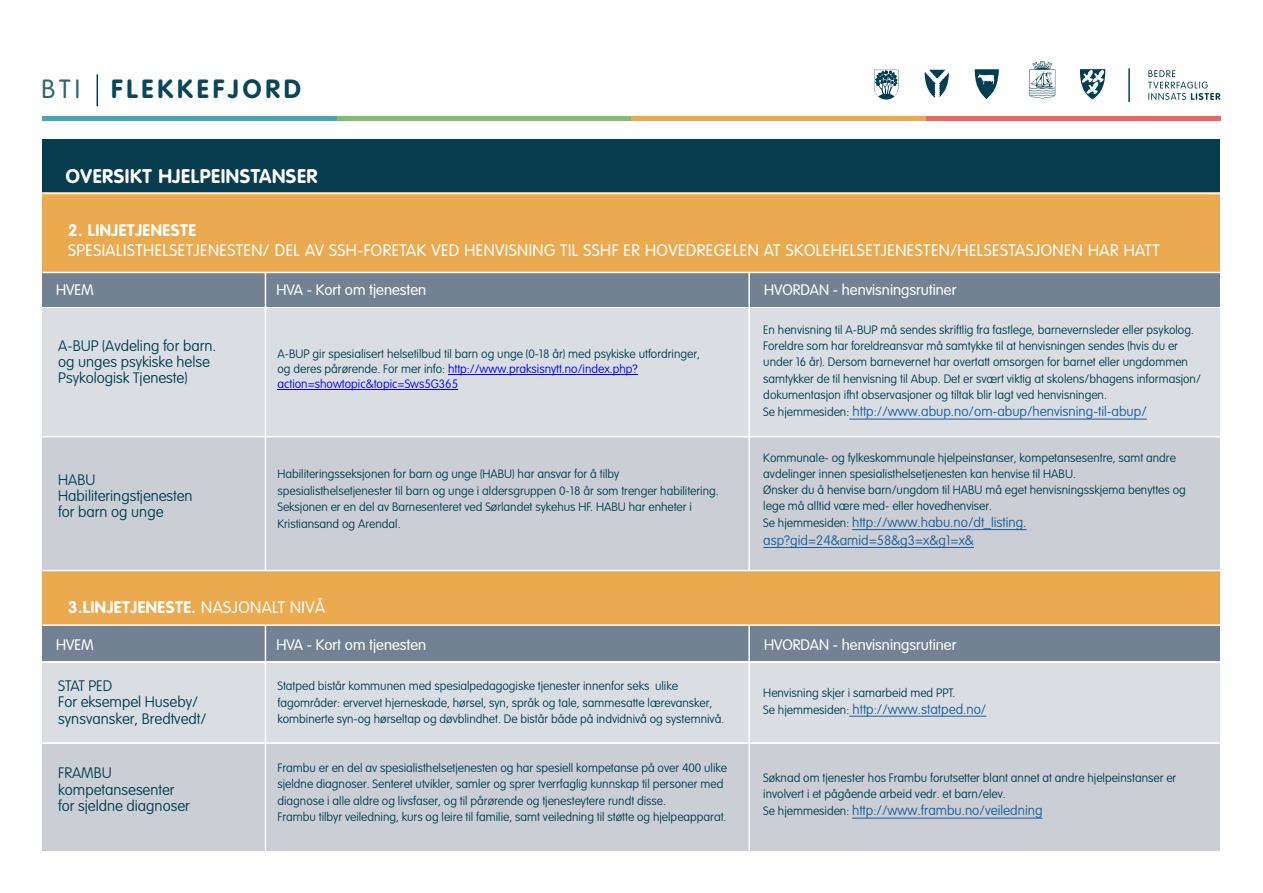
<style>
.page{position:relative;width:1263px;height:893px;background:#fff}
.page>*{position:absolute;margin:0;border:0;box-sizing:border-box;transform-origin:0 0}
.t1{font:700 25.95px "VAG Rounded";letter-spacing:.15em;color:#0a4659}
.t2{font:700 19.5px "VAG Rounded";letter-spacing:.03em;color:#fff}
.t3{font:300 16.5px "VAG Rounded";letter-spacing:.03em;color:#fff}
.t4{font:700 16.5px "VAG Rounded";letter-spacing:.03em;color:#fff}
.t5{font:100 15px/16px "VAG Rounded Std";color:#003e52}
.t6{font:300 15px "VAG Rounded";color:#fff}
.t7{font:100 13.5px/17.9px "VAG Rounded Std";color:#175d9e}
.t8{font:100 12px/16.5px "VAG Rounded Std";color:#003e52}
.s1{font-weight:300;color:#336474}
.s2{color:#00f}
.s3{font-weight:300}
.s4{font-size:12px;color:#003e52}
</style>
<div class="page">
<div style="left:43px;top:308px;width:1177px;height:128px;background:#dadee3"></div>
<div style="left:43px;top:663px;width:1177px;height:79px;background:#dadee3"></div>
<div style="left:43px;top:437px;width:1177px;height:133px;background:#cbcfd5"></div>
<div style="left:43px;top:744px;width:1177px;height:106px;background:#cbcfd5"></div>
<svg style="left:924px;top:70px;width:25px;height:28px"></svg>
<svg style="left:874px;top:70px;width:24px;height:30px"></svg>
<svg style="left:1029px;top:61px;width:26px;height:39px"></svg>
<hr style="left:1128px;top:68px;width:2px;height:34px;background:#003e52">
<svg style="left:1148px;top:70px;width:72px;height:30px"></svg>
<svg style="left:1080px;top:69px;width:25px;height:30px"></svg>
<svg style="left:975px;top:69px;width:24px;height:30px"></svg>
<hr style="left:43px;top:116px;width:294px;height:4px;background:#46a6b4">
<hr style="left:337px;top:116px;width:294px;height:4px;background:#82bc71">
<hr style="left:631px;top:116px;width:294px;height:4px;background:#ebaa50">
<hr style="left:926px;top:116px;width:294px;height:4px;background:#ea6660">
<hr style="left:97px;top:74px;width:1px;height:32px;background:#003e52">
<div style="left:43px;top:271px;width:1177px;height:35px;background:#728292"></div>
<div style="left:43px;top:626px;width:1177px;height:35px;background:#728292"></div>
<hr style="left:748px;top:232px;width:2px;height:661px;background:#fff">
<hr style="left:265px;top:231px;width:1px;height:662px;background:#fff">
<div style="left:43px;top:139px;width:1177px;height:55px;background:#083d50"></div>
<div style="left:43px;top:193px;width:1177px;height:79px;background:#ebaa50"></div>
<div style="left:43px;top:570px;width:1177px;height:54px;background:#ebaa50"></div>
<hr style="left:43px;top:193px;width:1177px;height:1px;background:#fff">
<hr style="left:43px;top:272px;width:1177px;height:1px;background:#fff">
<hr style="left:43px;top:570px;width:1177px;height:1px;background:#fff">
<hr style="left:852px;top:818px;width:190px;height:1px;background:#175d9e">
<hr style="left:849px;top:716px;width:137px;height:1px;background:#175d9e">
<hr style="left:852px;top:529px;width:174px;height:1px;background:#175d9e">
<hr style="left:763px;top:547px;width:211px;height:1px;background:#175d9e">
<hr style="left:849px;top:419px;width:298px;height:1px;background:#175d9e">
<hr style="left:448px;top:374px;width:190px;height:1px;background:#00f">
<hr style="left:277px;top:389px;width:181px;height:1px;background:#00f">
<p class="t1" style="left:41px;top:74px;width:261px"><span class="s1">BTI</span> FLEKKEFJORD</p>
<p class="t2" style="left:66px;top:165px;width:253px">OVERSIKT HJELPEINSTANSER</p>
<p class="t4" style="left:68px;top:220px;width:130px">2. LINJETJENESTE</p>
<p class="t3" style="left:68px;top:240px;width:1093px">SPESIALISTHELSETJENESTEN/ DEL AV SSH-FORETAK VED HENVISNING TIL SSHF ER HOVEDREGELEN AT SKOLEHELSETJENESTEN/HELSESTASJONEN HAR HATT</p>
<p class="t6" style="left:56px;top:281px;width:39px">HVEM</p>
<p class="t5" style="left:58px;top:338px;width:159px">A-BUP (Avdeling for barn. og unges psykiske helse<br>Psykologisk Tjeneste)</p>
<p class="t5" style="left:58px;top:472px;width:136px">HABU<br>Habiliteringstjenesten for barn og unge</p>
<p class="t6" style="left:276px;top:281px;width:151px">HVA - Kort om tjenesten</p>
<p class="t8" style="left:277px;top:347px;width:424px;line-height:15px">A-BUP gir spesialisert helsetilbud til barn og unge (0-18 år) med psykiske utfordringer, og deres pårørende. For mer info: <span class="s2">http://www.praksisnytt.no/index.php? action=showtopic&amp;topic=Sws5G365</span></p>
<p class="t8" style="left:277px;top:466px;width:443px">Habiliteringsseksjonen for barn og unge (HABU) har ansvar for å tilby spesialisthelsetjenester til barn og unge i aldersgruppen 0-18 år som trenger habilitering.<br>Seksjonen er en del av Barnesenteret ved Sørlandet sykehus HF. HABU har enheter i Kristiansand og Arendal.</p>
<p class="t4" style="left:68px;top:597px;width:259px">3.LINJETJENESTE. <span class="s3">NASJONALT NIVÅ</span></p>
<p class="t6" style="left:56px;top:636px;width:39px">HVEM</p>
<p class="t5" style="left:58px;top:678px;width:150px;line-height:16.5px">STAT PED<br>For eksempel Huseby/ synsvansker, Bredtvedt/</p>
<p class="t5" style="left:58px;top:766px;width:133px">FRAMBU kompetansesenter for sjeldne diagnoser</p>
<p class="t6" style="left:276px;top:636px;width:151px">HVA - Kort om tjenesten</p>
<p class="t8" style="left:277px;top:678px;width:448px">Statped bistår kommunen med spesialpedagogiske tjenester innenfor seks ulike fagområder: ervervet hjerneskade, hørsel, syn, språk og tale, sammesatte lærevansker, kombinerte syn-og hørseltap og døvblindhet. De bistår både på indvidnivå og systemnivå.</p>
<p class="t8" style="left:277px;top:759px;width:451px">Frambu er en del av spesialisthelsetjenesten og har spesiell kompetanse på over 400 ulike sjeldne diagnoser. Senteret utvikler, samler og sprer tverrfaglig kunnskap til personer med diagnose i alle aldre og livsfaser, og til pårørende og tjenesteytere rundt disse.<br>Frambu tilbyr veiledning, kurs og leire til familie, samt veiledning til støtte og hjelpeapparat.</p>
<p class="t6" style="left:764px;top:281px;width:194px">HVORDAN - henvisningsrutiner</p>
<p class="t8" style="left:763px;top:322px;width:439px">En henvisning til A-BUP må sendes skriftlig fra fastlege, barnevernsleder eller psykolog.<br>Foreldre som har foreldreansvar må samtykke til at henvisningen sendes (hvis du er under 16 år). Dersom barnevernet har overtatt omsorgen for barnet eller ungdommen samtykker de til henvisning til Abup. Det er svært viktig at skolens/bhagens informasjon/ dokumentasjon ifht observasjoner og tiltak blir lagt ved henvisningen.</p>
<p class="t7" style="left:763px;top:403px;width:385px"><span class="s4">Se hjemmesiden:</span> http://www.abup.no/om-abup/henvisning-til-abup/</p>
<p class="t8" style="left:763px;top:450px;width:424px;line-height:15.9px">Kommunale- og fylkeskommunale hjelpeinstanser, kompetansesentre, samt andre avdelinger innen spesialisthelsetjenesten kan henvise til HABU.<br>Ønsker du å henvise barn/ungdom til HABU må eget henvisningsskjema benyttes og lege må alltid være med- eller hovedhenviser.</p>
<p class="t7" style="left:763px;top:514px;width:265px"><span class="s4">Se hjemmesiden:</span> http://www.habu.no/dt_listing. asp?gid=24&amp;amid=58&amp;g3=x&amp;g1=x&amp;</p>
<p class="t6" style="left:764px;top:636px;width:194px">HVORDAN - henvisningsrutiner</p>
<p class="t8" style="left:763px;top:685px;width:193px">Henvisning skjer i samarbeid med PPT.</p>
<p class="t7" style="left:763px;top:700px;width:225px"><span class="s4">Se hjemmesiden:</span> http://www.statped.no/</p>
<p class="t8" style="left:763px;top:771px;width:415px;line-height:15.9px">Søknad om tjenester hos Frambu forutsetter blant annet at andre hjelpeinstanser er involvert i et pågående arbeid vedr. et barn/elev.</p>
<p class="t7" style="left:763px;top:802px;width:281px"><span class="s4">Se hjemmesiden:</span> http://www.frambu.no/veiledning</p>
</div>
